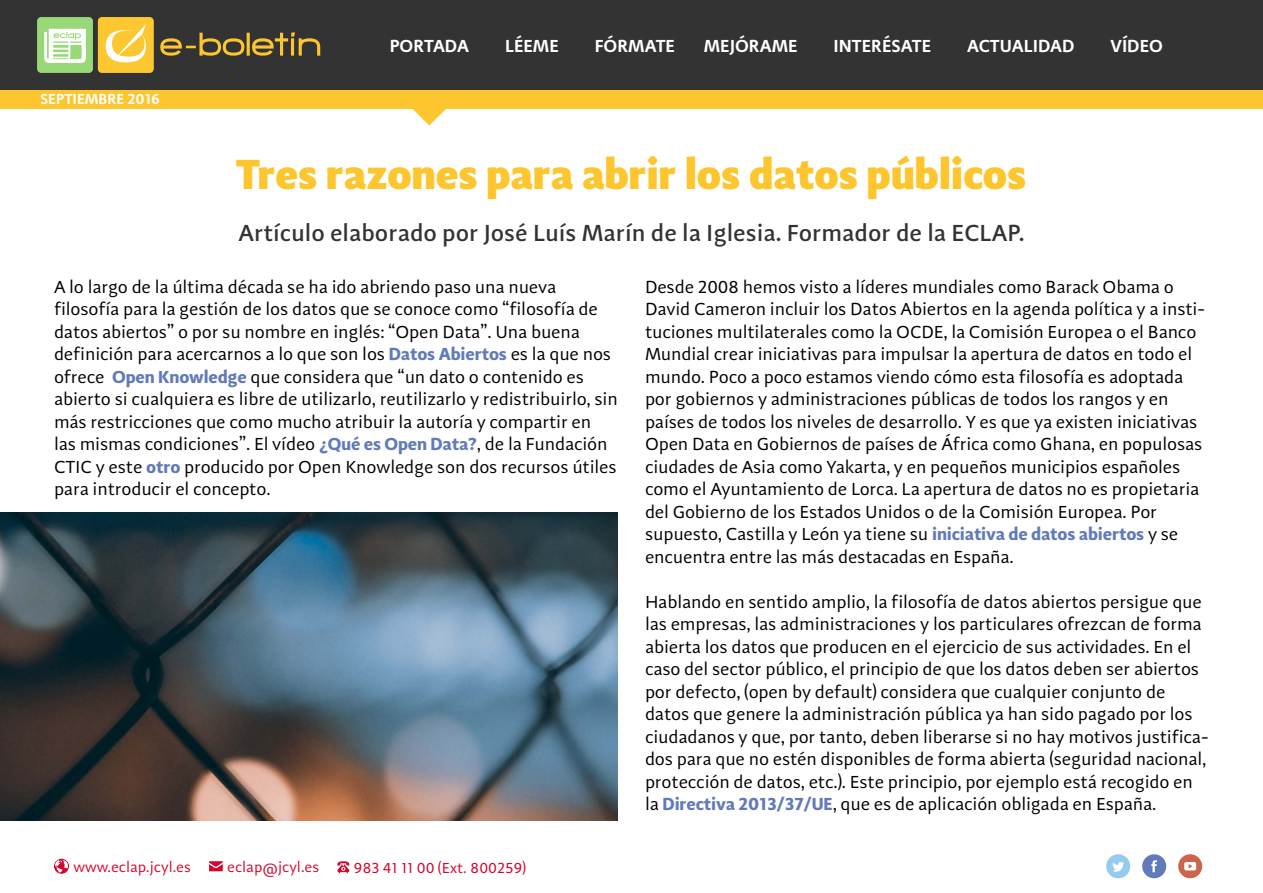
<style>
.page{position:relative;width:1263px;height:893px;background:#fff}
.page>*{position:absolute;margin:0;border:0;box-sizing:border-box;transform-origin:0 0}
.t1{font:800 43.5px "Adagio Sans";color:#fdc62e}
.t2{font:500 24px "Adagio Sans";color:#333}
.t3{font:18px/22.5px "Adagio Sans";letter-spacing:-.01em;color:#000}
.t4{font:600 18px "Adagio Sans";color:#fff}
.t5{font:15px "Adagio Sans";color:#d5062c}
.t6{font:600 15px "Adagio Sans";color:#fff}
.s1{font-weight:700;color:#617ab9}
</style>
<div class="page">
<div style="left:0;top:90px;width:1263px;height:18px;background:#fdc62e"></div>
<div style="left:0;top:0;width:1263px;height:90px;background:#333"></div>
<svg style="left:160px;top:32px;width:160px;height:24px"></svg>
<svg style="left:54px;top:859px;width:15px;height:15px"></svg>
<svg style="left:337px;top:861px;width:13px;height:12px"></svg>
<svg style="left:1106px;top:854px;width:24px;height:24px"></svg>
<svg style="left:1142px;top:854px;width:24px;height:24px"></svg>
<svg style="left:1178px;top:854px;width:24px;height:24px"></svg>
<svg style="left:209px;top:861px;width:14px;height:10px"></svg>
<svg style="left:411px;top:108px;width:37px;height:17px"></svg>
<div style="left:98px;top:17px;width:56px;height:56px;background:#fcc730;border-radius:4px"></div>
<svg style="left:106px;top:24px;width:40px;height:39px"></svg>
<div style="left:37px;top:17px;width:56px;height:56px;background:#98d877;border-radius:4px"></div>
<svg style="left:44px;top:28px;width:42px;height:35px"></svg>
<img style="left:0;top:512px;width:618px;height:308px">
<p class="t6" style="left:40px;top:90px;width:121px">SEPTIEMBRE 2016</p>
<p class="t4" style="left:390px;top:34px;width:81px">PORTADA</p>
<p class="t4" style="left:505px;top:34px;width:55px">LÉEME</p>
<p class="t4" style="left:595px;top:34px;width:82px">FÓRMATE</p>
<p class="t4" style="left:704px;top:34px;width:95px">MEJÓRAME</p>
<p class="t4" style="left:833px;top:34px;width:99px">INTERÉSATE</p>
<p class="t4" style="left:967px;top:34px;width:109px">ACTUALIDAD</p>
<p class="t4" style="left:1110px;top:34px;width:54px">VÍDEO</p>
<h1 class="t1" style="left:236px;top:144px;width:792px">Tres razones para abrir los datos públicos</h1>
<h2 class="t2" style="left:238px;top:217px;width:788px">Artículo elaborado por José Luís Marín de la Iglesia. Formador de la ECLAP.</h2>
<p class="t3" style="left:54px;top:275px;width:565px">A lo largo de la última década se ha ido abriendo paso una nueva filosofía para la gestión de los datos que se conoce como “filosofía de datos abiertos” o por su nombre en inglés: “Open Data”. Una buena definición para acercarnos a lo que son los <span class="s1">Datos Abiertos</span> es la que nos ofrece <span class="s1">Open Knowledge</span> que considera que “un dato o contenido es abierto si cualquiera es libre de utilizarlo, reutilizarlo y redistribuirlo, sin más restricciones que como mucho atribuir la autoría y compartir en<br>las mismas condiciones”. El vídeo <span class="s1">¿Qué es Open Data?</span>, de la Fundación CTIC y este <span class="s1">otro</span> producido por Open Knowledge son dos recursos útiles para introducir el concepto.</p>
<p class="t3" style="left:645px;top:275px;width:561px">Desde 2008 hemos visto a líderes mundiales como Barack Obama o David Cameron incluir los Datos Abiertos en la agenda política y a insti&shy;tuciones multilaterales como la OCDE, la Comisión Europea o el Banco Mundial crear iniciativas para impulsar la apertura de datos en todo el mundo. Poco a poco estamos viendo cómo esta filosofía es adoptada por gobiernos y administraciones públicas de todos los rangos y en países de todos los niveles de desarrollo. Y es que ya existen iniciativas Open Data en Gobiernos de países de África como Ghana, en populosas ciudades de Asia como Yakarta, y en pequeños municipios españoles como el Ayuntamiento de Lorca. La apertura de datos no es propietaria del Gobierno de los Estados Unidos o de la Comisión Europea. Por supuesto, Castilla y León ya tiene su <span class="s1">iniciativa de datos abiertos</span> y se encuentra entre las más destacadas en España.</p>
<p class="t3" style="left:645px;top:590px;width:565px">Hablando en sentido amplio, la filosofía de datos abiertos persigue que las empresas, las administraciones y los particulares ofrezcan de forma abierta los datos que producen en el ejercicio de sus actividades. En el caso del sector público, el principio de que los datos deben ser abiertos por defecto, (open by default) considera que cualquier conjunto de datos que genere la administración pública ya han sido pagado por los ciudadanos y que, por tanto, deben liberarse si no hay motivos justifica&shy;dos para que no estén disponibles de forma abierta (seguridad nacional, protección de datos, etc.). Este principio, por ejemplo está recogido en la <span class="s1">Directiva 2013/37/UE</span>, que es de aplicación obligada en España.</p>
<p class="t5" style="left:74px;top:858px;width:119px">www.eclap.jcyl.es</p>
<p class="t5" style="left:227px;top:858px;width:94px">eclap@jcyl.es</p>
<p class="t5" style="left:354px;top:858px;width:174px">983 41 11 00 (Ext. 800259)</p>
</div>
